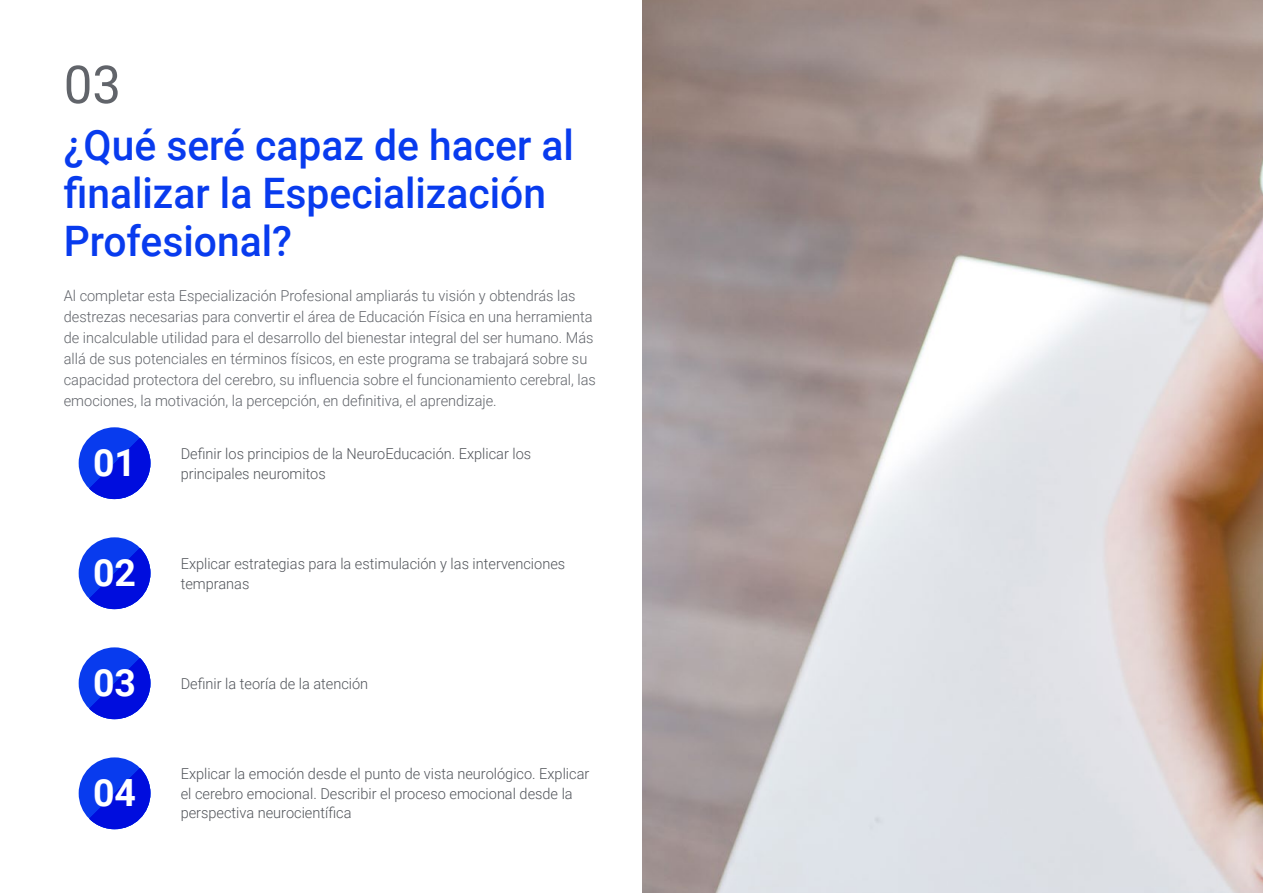
<style>
.page{position:relative;width:1263px;height:893px;background:#fff}
.page>*{position:absolute;margin:0;border:0;box-sizing:border-box;transform-origin:0 0}
.t1{font:52.5px "Roboto";color:#61646a}
.t2{font:500 42px/48px "Roboto";color:#083bee}
.t3{font:700 37.5px "Roboto";color:#fff}
.t4{font:300 15px/21px "Roboto";color:#61646a}
.t5{font:300 15px/19.5px "Roboto";color:#52555b}
</style>
<div class="page">
<img style="left:642px;top:0;width:621px;height:893px">
<div style="left:79px;top:537px;width:71px;height:72px;background:#083bee;border-radius:50%"></div>
<svg style="left:89px;top:548px;width:61px;height:61px"></svg>
<div style="left:79px;top:757px;width:71px;height:72px;background:#083bee;border-radius:50%"></div>
<svg style="left:89px;top:768px;width:61px;height:61px"></svg>
<div style="left:79px;top:647px;width:71px;height:72px;background:#083bee;border-radius:50%"></div>
<svg style="left:89px;top:658px;width:61px;height:61px"></svg>
<div style="left:79px;top:427px;width:71px;height:72px;background:#083bee;border-radius:50%"></div>
<svg style="left:89px;top:438px;width:61px;height:61px"></svg>
<h1 class="t1" style="left:64px;top:48px;width:59px">03</h1>
<h2 class="t2" style="left:64px;top:119px;width:512px">¿Qué seré capaz de hacer al finalizar la Especialización<br>Profesional?</h2>
<p class="t4" style="left:64px;top:285px;width:534px">Al completar esta Especialización Profesional ampliarás tu visión y obtendrás las destrezas necesarias para convertir el área de Educación Física en una herramienta de incalculable utilidad para el desarrollo del bienestar integral del ser humano. Más allá de sus potenciales en términos físicos, en este programa se trabajará sobre su capacidad protectora del cerebro, su influencia sobre el funcionamiento cerebral, las emociones, la motivación, la percepción, en definitiva, el aprendizaje.</p>
<h3 class="t3" style="left:93px;top:436px;width:45px">01</h3>
<p class="t5" style="left:181px;top:443px;width:352px">Definir los principios de la NeuroEducación. Explicar los</p>
<p class="t5" style="left:181px;top:463px;width:147px">principales neuromitos</p>
<h3 class="t3" style="left:93px;top:546px;width:45px">02</h3>
<p class="t5" style="left:181px;top:553px;width:386px">Explicar estrategias para la estimulación y las intervenciones tempranas</p>
<h3 class="t3" style="left:93px;top:656px;width:45px">03</h3>
<p class="t5" style="left:181px;top:673px;width:189px">Definir la teoría de la atención</p>
<h3 class="t3" style="left:93px;top:766px;width:45px">04</h3>
<p class="t5" style="left:181px;top:764px;width:410px">Explicar la emoción desde el punto de vista neurológico. Explicar el cerebro emocional. Describir el proceso emocional desde la perspectiva neurocientífica</p>
</div>
